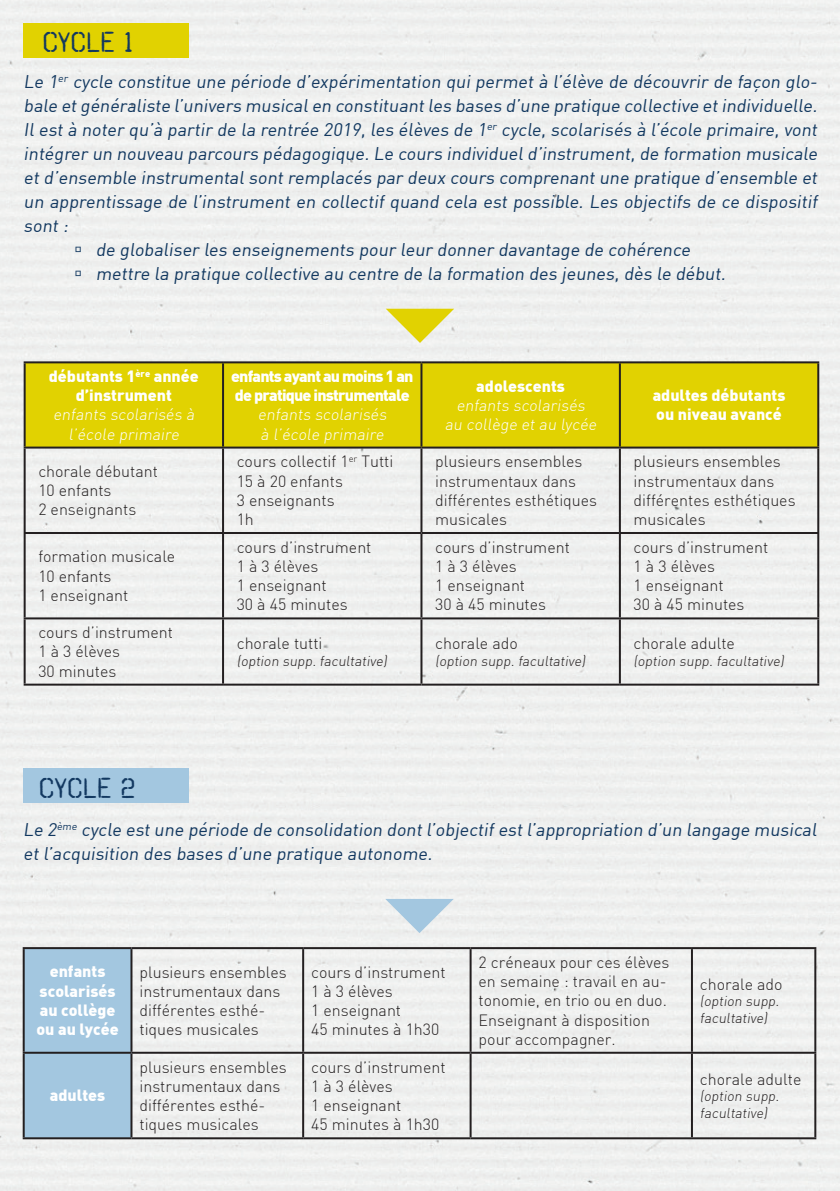
<style>
.page{position:relative;width:840px;height:1191px;background:#fff}
.page>*{position:absolute;margin:0;border:0;box-sizing:border-box;transform-origin:0 0}
.t1{font:29px "Octin Spraypaint Free";color:#123860}
.t2{font:18px/24px "DIN";color:#123860;text-align:justify}
.t3{font:300 16px/19.2px "DIN";color:#231f20}
.t4{font:900 16px/19.2px "DIN";color:#fff;text-align:center}
.t5{font:300 16px/19.2px "DIN";color:#fff;text-align:center}
.t6{font:900 16px/19.2px "DIN";letter-spacing:-.05em;color:#fff}
.t7{font:300 14px/16.8px "DIN";color:#231f20}
</style>
<div class="page">
<div style="left:0;top:0;width:839px;height:1191px;background:#eef0ef"></div>
<div style="left:24px;top:23px;width:165px;height:35px;background:#e1d201"></div>
<svg style="left:385px;top:309px;width:69px;height:34px"></svg>
<div style="left:26px;top:363px;width:790px;height:83px;background:#e1d201"></div>
<hr style="left:24px;top:361px;width:199px;height:2px;background:#231f20">
<hr style="left:24px;top:363px;width:2px;height:83px;background:#231f20">
<hr style="left:223px;top:361px;width:198px;height:2px;background:#231f20">
<hr style="left:222px;top:363px;width:2px;height:83px;background:#231f20">
<hr style="left:421px;top:361px;width:198px;height:2px;background:#231f20">
<hr style="left:420px;top:363px;width:2px;height:83px;background:#231f20">
<hr style="left:619px;top:361px;width:199px;height:2px;background:#231f20">
<hr style="left:618px;top:363px;width:2px;height:83px;background:#231f20">
<hr style="left:816px;top:363px;width:2px;height:83px;background:#231f20">
<hr style="left:24px;top:446px;width:199px;height:2px;background:#231f20">
<hr style="left:24px;top:448px;width:2px;height:84px;background:#231f20">
<hr style="left:223px;top:446px;width:198px;height:2px;background:#231f20">
<hr style="left:222px;top:448px;width:2px;height:84px;background:#231f20">
<hr style="left:421px;top:446px;width:198px;height:2px;background:#231f20">
<hr style="left:420px;top:448px;width:2px;height:84px;background:#231f20">
<hr style="left:619px;top:446px;width:199px;height:2px;background:#231f20">
<hr style="left:618px;top:448px;width:2px;height:84px;background:#231f20">
<hr style="left:816px;top:448px;width:2px;height:84px;background:#231f20">
<hr style="left:24px;top:532px;width:199px;height:2px;background:#231f20">
<hr style="left:24px;top:534px;width:2px;height:83px;background:#231f20">
<hr style="left:223px;top:532px;width:198px;height:2px;background:#231f20">
<hr style="left:222px;top:534px;width:2px;height:83px;background:#231f20">
<hr style="left:421px;top:532px;width:198px;height:2px;background:#231f20">
<hr style="left:420px;top:534px;width:2px;height:83px;background:#231f20">
<hr style="left:619px;top:532px;width:199px;height:2px;background:#231f20">
<hr style="left:618px;top:534px;width:2px;height:83px;background:#231f20">
<hr style="left:816px;top:534px;width:2px;height:83px;background:#231f20">
<hr style="left:24px;top:617px;width:199px;height:2px;background:#231f20">
<hr style="left:24px;top:619px;width:2px;height:64px;background:#231f20">
<hr style="left:223px;top:617px;width:198px;height:2px;background:#231f20">
<hr style="left:222px;top:619px;width:2px;height:64px;background:#231f20">
<hr style="left:421px;top:617px;width:198px;height:2px;background:#231f20">
<hr style="left:420px;top:619px;width:2px;height:64px;background:#231f20">
<hr style="left:619px;top:617px;width:199px;height:2px;background:#231f20">
<hr style="left:618px;top:619px;width:2px;height:64px;background:#231f20">
<hr style="left:816px;top:619px;width:2px;height:64px;background:#231f20">
<hr style="left:24px;top:683px;width:199px;height:2px;background:#231f20">
<hr style="left:223px;top:683px;width:198px;height:2px;background:#231f20">
<hr style="left:421px;top:683px;width:198px;height:2px;background:#231f20">
<hr style="left:619px;top:683px;width:199px;height:2px;background:#231f20">
<div style="left:25px;top:949px;width:105px;height:188px;background:#a3c7e0"></div>
<hr style="left:23px;top:947px;width:108px;height:2px;background:#231f20">
<hr style="left:23px;top:949px;width:2px;height:102px;background:#231f20">
<hr style="left:131px;top:947px;width:172px;height:2px;background:#231f20">
<hr style="left:130px;top:949px;width:2px;height:102px;background:#231f20">
<hr style="left:303px;top:947px;width:167px;height:2px;background:#231f20">
<hr style="left:302px;top:949px;width:2px;height:102px;background:#231f20">
<hr style="left:470px;top:947px;width:221px;height:2px;background:#231f20">
<hr style="left:469px;top:949px;width:2px;height:102px;background:#231f20">
<hr style="left:691px;top:947px;width:124px;height:2px;background:#231f20">
<hr style="left:690px;top:949px;width:2px;height:102px;background:#231f20">
<hr style="left:813px;top:949px;width:2px;height:102px;background:#231f20">
<hr style="left:23px;top:1051px;width:108px;height:2px;background:#231f20">
<hr style="left:23px;top:1053px;width:2px;height:84px;background:#231f20">
<hr style="left:131px;top:1051px;width:172px;height:2px;background:#231f20">
<hr style="left:130px;top:1053px;width:2px;height:84px;background:#231f20">
<hr style="left:303px;top:1051px;width:167px;height:2px;background:#231f20">
<hr style="left:302px;top:1053px;width:2px;height:84px;background:#231f20">
<hr style="left:470px;top:1051px;width:221px;height:2px;background:#231f20">
<hr style="left:469px;top:1053px;width:2px;height:84px;background:#231f20">
<hr style="left:691px;top:1051px;width:124px;height:2px;background:#231f20">
<hr style="left:690px;top:1053px;width:2px;height:84px;background:#231f20">
<hr style="left:813px;top:1053px;width:2px;height:84px;background:#231f20">
<hr style="left:23px;top:1137px;width:108px;height:2px;background:#231f20">
<hr style="left:131px;top:1137px;width:172px;height:2px;background:#231f20">
<hr style="left:303px;top:1137px;width:167px;height:2px;background:#231f20">
<hr style="left:470px;top:1137px;width:221px;height:2px;background:#231f20">
<hr style="left:691px;top:1137px;width:124px;height:2px;background:#231f20">
<div style="left:23px;top:768px;width:165px;height:35px;background:#a3c7e0"></div>
<svg style="left:385px;top:899px;width:68px;height:34px"></svg>
<h1 class="t1" style="left:42px;top:25px;width:92px">CYCLE 1</h1>
<p class="t2" style="left:24px;top:70px;width:797px">Le 1<sup>er</sup> cycle constitue une période d’expérimentation qui permet à l’élève de découvrir de façon glo&shy;bale et généraliste l’univers musicalen constituant les bases d’une pratique collective et individuelle.<br>Il est à noter qu’à partir de la rentrée 2019, les élèves de 1<sup>er</sup> cycle, scolarisés à l’école primaire, vont intégrer un nouveau parcours pédagogique. Le cours individuel d’instrument, de formation musicale et d’ensemble instrumental sont remplacés par deux cours comprenant une pratique d’ensemble et un apprentissage de l’instrument en collectif quand cela est possible. Les objectifs de ce dispositif sont :</p>
<p class="t2" style="left:75px;top:238px;width:620px">→ de globaliser les enseignements pour leur donner davantage de cohérence</p>
<p class="t2" style="left:75px;top:262px;width:655px">→ mettre la pratique collective au centre de la formation des jeunes, dès le début.</p>
<p class="t4" style="left:49px;top:366px;width:151px">débutants 1<sup>ère</sup> année d’instrument</p>
<p class="t5" style="left:53px;top:405px;width:145px">enfants scolarisés à l’école primaire</p>
<p class="t6" style="left:231px;top:366px;width:184px">enfants ayant au moins 1 an de pratique instrumentale</p>
<p class="t5" style="left:258px;top:405px;width:133px;text-align:left">enfants scolarisés à l’école primaire</p>
<p class="t4" style="left:476px;top:375px;width:90px">adolescents</p>
<p class="t5" style="left:444px;top:395px;width:156px">enfants scolarisés au collège et au lycée</p>
<p class="t4" style="left:652px;top:385px;width:134px;text-align:left">adultes débutants ou niveau avancé</p>
<p class="t3" style="left:38px;top:461px;width:121px">chorale débutant<br>10 enfants<br>2 enseignants</p>
<p class="t3" style="left:236px;top:452px;width:158px">cours collectif 1<sup>er</sup> Tutti<br>15 à 20 enfants<br>3 enseignants<br>1h</p>
<p class="t3" style="left:435px;top:452px;width:163px">plusieurs ensembles instrumentaux dans différentes esthétiques musicales</p>
<p class="t3" style="left:633px;top:452px;width:163px">plusieurs ensembles instrumentaux dans différentes esthétiques musicales</p>
<p class="t3" style="left:38px;top:547px;width:138px">formation musicale<br>10 enfants<br>1 enseignant</p>
<p class="t3" style="left:236px;top:537px;width:136px">cours d’instrument<br>1 à 3 élèves<br>1 enseignant<br>30 à 45 minutes</p>
<p class="t3" style="left:435px;top:537px;width:136px">cours d’instrument<br>1 à 3 élèves<br>1 enseignant<br>30 à 45 minutes</p>
<p class="t3" style="left:633px;top:537px;width:136px">cours d’instrument<br>1 à 3 élèves<br>1 enseignant<br>30 à 45 minutes</p>
<p class="t3" style="left:38px;top:622px;width:136px">cours d’instrument<br>1 à 3 élèves<br>30 minutes</p>
<p class="t3" style="left:237px;top:633px;width:87px">chorale tutti</p>
<p class="t3" style="left:435px;top:633px;width:84px">chorale ado</p>
<p class="t7" style="left:435px;top:652px;width:154px">(option supp. facultative)</p>
<p class="t3" style="left:633px;top:633px;width:103px">chorale adulte</p>
<p class="t7" style="left:633px;top:652px;width:154px">(option supp. facultative)</p>
<p class="t7" style="left:236px;top:652px;width:154px">(option supp. facultative)</p>
<h1 class="t1" style="left:39px;top:771px;width:98px">CYCLE 2</h1>
<p class="t2" style="left:23px;top:816px;width:797px">Le 2<sup>ème</sup> cycle est une période de consolidation dont l’objectif est l’appropriation d’un langage musical et l’acquisition des bases d’une pratique autonome.</p>
<p class="t4" style="left:36px;top:961px;width:84px">enfants scolarisés au collège ou au lycée</p>
<p class="t3" style="left:139px;top:962px;width:148px">plusieurs ensembles instrumentaux dans différentes esthé&shy;tiques musicales</p>
<p class="t3" style="left:311px;top:962px;width:136px">cours d’instrument<br>1 à 3 élèves<br>1 enseignant<br>45 minutes à 1h30</p>
<p class="t3" style="left:478px;top:952px;width:192px">2 créneaux pour ces élèves en semaine : travail en au&shy;tonomie, en trio ou en duo.<br>Enseignant à disposition pour accompagner.</p>
<p class="t4" style="left:50px;top:1085px;width:57px">adultes</p>
<p class="t3" style="left:139px;top:1057px;width:148px">plusieurs ensembles instrumentaux dans différentes esthé&shy;tiques musicales</p>
<p class="t3" style="left:311px;top:1057px;width:136px">cours d’instrument<br>1 à 3 élèves<br>1 enseignant<br>45 minutes à 1h30</p>
<p class="t3" style="left:699px;top:974px;width:84px">chorale ado</p>
<p class="t7" style="left:699px;top:992px;width:83px">(option supp. facultative)</p>
<p class="t3" style="left:699px;top:1069px;width:103px">chorale adulte</p>
<p class="t7" style="left:699px;top:1087px;width:83px">(option supp. facultative)</p>
</div>
